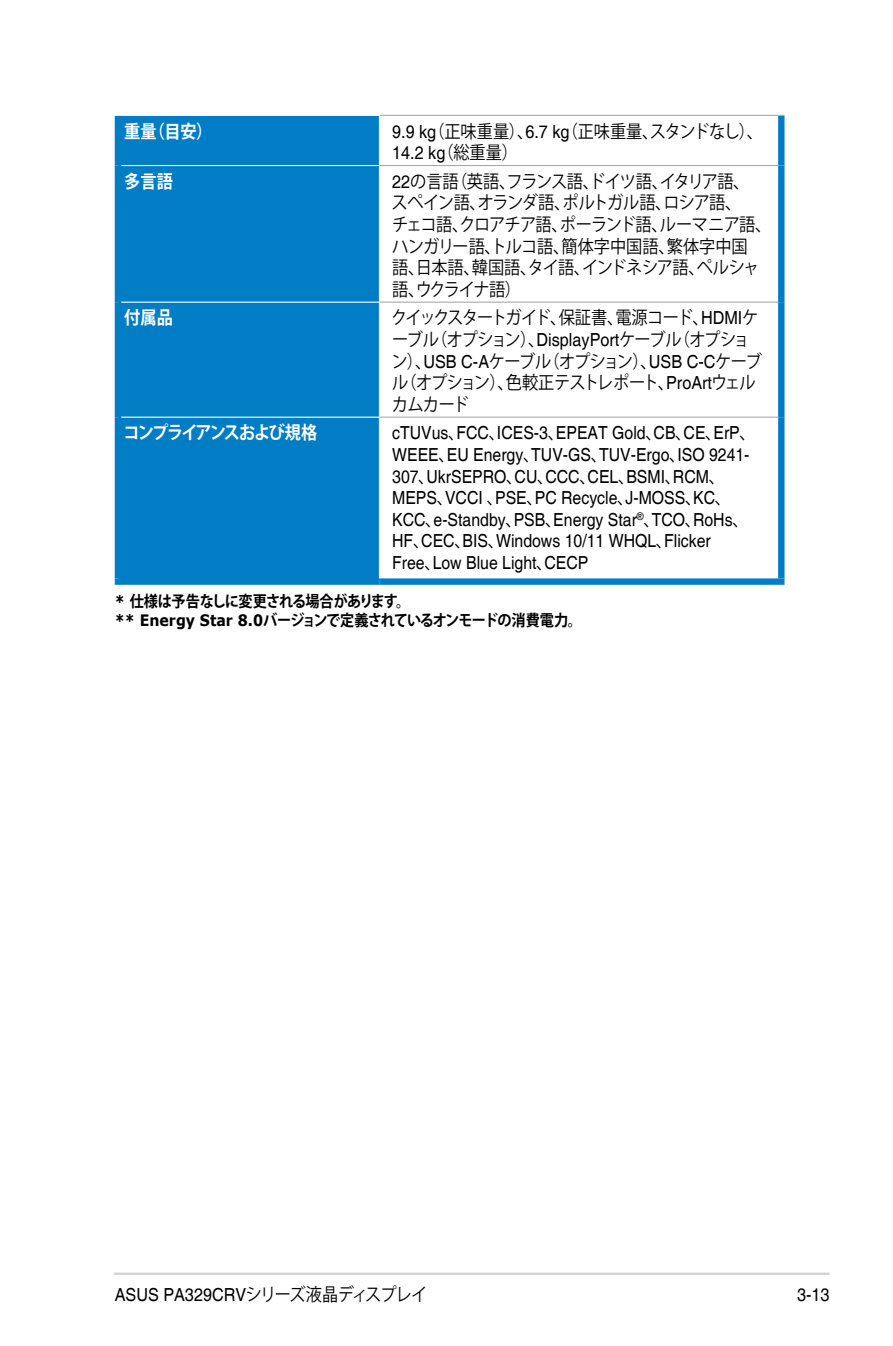
<style>
.page{position:relative;width:893px;height:1346px;background:#fff}
.page>*{position:absolute;margin:0;border:0;box-sizing:border-box;transform-origin:0 0}
.t1{font:18px/21.6px "Helvetica";color:#000;scale:.88 1}
.t2{font:18px/21.6px "Koz Go Pro";letter-spacing:-.04em;color:#000;scale:.9 1}
.t3{font:18px/21.6px "Koz Go Pro";letter-spacing:-.08em;color:#000;scale:.9 1}
.t4{font:18px "Helvetica";color:#000;scale:.9 1}
.t5{font:18px "Koz Go Pro";color:#000;scale:.9 1}
.t6{font:700 18px "Koz Go Pro";letter-spacing:-.1em;color:#fff;scale:.9 1}
.t7{font:700 18px "Koz Go Pro";letter-spacing:-.07em;color:#fff;scale:.9 1}
.t8{font:700 15.75px/18.9px "Koz Go Pro";letter-spacing:-.05em;color:#000;scale:.9 1}
.s1{font-family:"Helvetica"}
.s2{font-family:"Koz Go Pro"}
.s3{font-family:"Verdana"}
</style>
<div class="page">
<hr style="left:114px;top:1272px;width:715px;height:3px;background:#d1d3d4">
<div style="left:121px;top:116px;width:258px;height:462px;background:#007dc4"></div>
<hr style="left:121px;top:165px;width:259px;height:1px;background:#fff">
<hr style="left:121px;top:302px;width:259px;height:1px;background:#fff">
<hr style="left:121px;top:417px;width:259px;height:1px;background:#fff">
<div style="left:115px;top:116px;width:6px;height:50px;background:#007dc4"></div>
<div style="left:778px;top:116px;width:6px;height:50px;background:#007dc4"></div>
<div style="left:115px;top:166px;width:6px;height:136px;background:#007dc4"></div>
<div style="left:778px;top:166px;width:6px;height:136px;background:#007dc4"></div>
<div style="left:115px;top:302px;width:6px;height:115px;background:#007dc4"></div>
<div style="left:778px;top:302px;width:6px;height:115px;background:#007dc4"></div>
<div style="left:115px;top:417px;width:6px;height:161px;background:#007dc4"></div>
<div style="left:778px;top:417px;width:6px;height:161px;background:#007dc4"></div>
<hr style="left:380px;top:115px;width:404px;height:1px;background:#a7a9ac">
<hr style="left:380px;top:165px;width:398px;height:1px;background:#a7a9ac">
<hr style="left:380px;top:302px;width:398px;height:1px;background:#a7a9ac">
<hr style="left:380px;top:417px;width:398px;height:1px;background:#a7a9ac">
<div style="left:115px;top:578px;width:264px;height:7px;background:#007dc4"></div>
<div style="left:379px;top:578px;width:405px;height:7px;background:#007dc4"></div>
<p class="t7" style="left:124px;top:119px;width:99px">重量（目安）</p>
<p class="t5" style="left:392px;top:119px;width:414px"><span class="s1">9.9 kg</span>（正味重量）、<span class="s1">6.7 kg</span>（正味重量、スタンドなし）、</p>
<p class="t4" style="left:392px;top:142px;width:141px">14.2 kg<span class="s2">（総重量）</span></p>
<p class="t7" style="left:124px;top:170px;width:56px">多言語</p>
<p class="t2" style="left:392px;top:171px;width:423px"><span class="s1">22</span>の言語（英語、フランス語、ドイツ語、イタリア語、<br>スペイン語、オランダ語、ポルトガル語、ロシア語、<br>チェコ語、クロアチア語、ポーランド語、ルーマニア語、ハンガリー語、トルコ語、簡体字中国語、繁体字中国<br>語、日本語、韓国語、タイ語、インドネシア語、ペルシャ語、ウクライナ語）</p>
<p class="t7" style="left:124px;top:306px;width:55px">付属品</p>
<p class="t3" style="left:391px;top:307px;width:413px">クイックスタートガイド、保証書、電源コード、<span class="s1">HDMI</span>ケーブル（オプション）、<span class="s1">DisplayPort</span>ケーブル（オプション）、<span class="s1">USB C-A</span>ケーブル（オプション）、<span class="s1">USB C-C</span>ケーブル（オプション）、色較正テストレポート、<span class="s1">ProArt</span>ウェルカムカード</p>
<p class="t6" style="left:123px;top:421px;width:217px">コンプライアンスおよび規格</p>
<p class="t1" style="left:392px;top:423px;width:414px">cTUVus<span class="s2">、</span>FCC<span class="s2">、</span>ICES-3<span class="s2">、</span>EPEAT Gold<span class="s2">、</span>CB<span class="s2">、</span>CE<span class="s2">、</span>ErP<span class="s2">、</span>WEEE<span class="s2">、</span>EU Energy<span class="s2">、</span>TUV-GS<span class="s2">、</span>TUV-Ergo<span class="s2">、</span>ISO 9241- 307<span class="s2">、</span>UkrSEPRO<span class="s2">、</span>CU<span class="s2">、</span>CCC<span class="s2">、</span>CEL<span class="s2">、</span>BSMI<span class="s2">、</span>RCM<span class="s2">、</span>MEPS<span class="s2">、</span>VCCI <span class="s2">、</span>PSE<span class="s2">、</span>PC Recycle<span class="s2">、</span>J-MOSS<span class="s2">、</span>KC<span class="s2">、</span>KCC<span class="s2">、</span>e-Standby<span class="s2">、</span>PSB<span class="s2">、</span>Energy Star<sup>®</sup><span class="s2">、</span>TCO<span class="s2">、</span>RoHs<span class="s2">、</span>HF<span class="s2">、</span>CEC<span class="s2">、</span>BIS<span class="s2">、</span>Windows 10/11 WHQL<span class="s2">、</span>Flicker<br>Free<span class="s2">、</span>Low Blue Light<span class="s2">、</span>CECP</p>
<p class="t8" style="left:115px;top:593px;width:521px"><span class="s3">*</span> 仕様は予告なしに変更される場合があります。<br><span class="s3">** Energy Star 8.0</span>バージョンで定義されているオンモードの消費電力。</p>
<p class="t4" style="left:115px;top:1284px;width:349px">ASUS PA329CRV<span class="s2">シリーズ液晶ディスプレイ</span></p>
<p class="t4" style="left:797px;top:1284px;width:38px">3-13</p>
</div>
